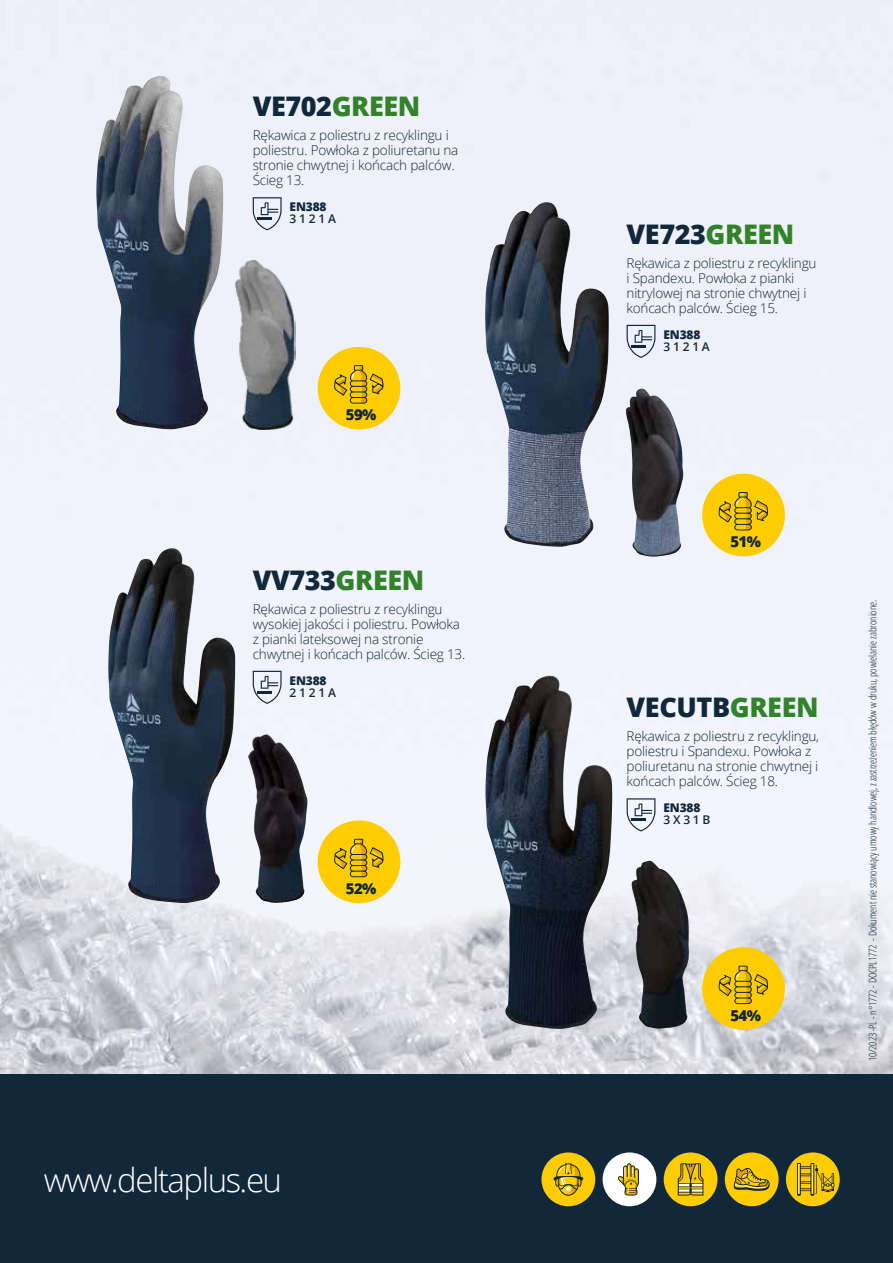
<style>
.page{position:relative;width:893px;height:1263px;background:#fff}
.page>*{position:absolute;margin:0;border:0;box-sizing:border-box;transform-origin:0 0}
.t1{font:300 33px "Open Sans";letter-spacing:-.045em;color:#fff}
.t2{font:800 27px "Open Sans";letter-spacing:-.015em;color:#11273a}
.t3{font:800 15px "Open Sans";letter-spacing:-.04em;color:#11273a}
.t4{font:300 13.5px/15px "Open Sans";letter-spacing:-.015em;color:#11273a}
.t5{font:800 12px "Open Sans";letter-spacing:-.015em;color:#11273a}
.t6{font:600 12px "Open Sans";color:#11273a}
.t7{font:300 10.5px "Open Sans Condensed";letter-spacing:-.01em;color:#11273a}
.s1{color:#32822a}
</style>
<div class="page">
<img style="left:0;top:0;width:893px;height:1074px">
<div style="left:0;top:1074px;width:893px;height:189px;background:#11273a"></div>
<div style="left:541px;top:1152px;width:54px;height:54px;background:#fc0;border-radius:50%"></div>
<svg style="left:554px;top:1163px;width:29px;height:33px"></svg>
<div style="left:725px;top:1152px;width:54px;height:54px;background:#fc0;border-radius:50%"></div>
<svg style="left:734px;top:1168px;width:36px;height:23px"></svg>
<div style="left:603px;top:1152px;width:53px;height:54px;background:#fff;border-radius:50%"></div>
<svg style="left:617px;top:1163px;width:22px;height:32px"></svg>
<div style="left:664px;top:1152px;width:53px;height:54px;background:#fc0;border-radius:50%"></div>
<svg style="left:678px;top:1163px;width:25px;height:32px"></svg>
<div style="left:786px;top:1152px;width:54px;height:54px;background:#fc0;border-radius:50%"></div>
<svg style="left:797px;top:1163px;width:37px;height:33px"></svg>
<img style="left:96px;top:76px;width:127px;height:353px">
<img style="left:485px;top:202px;width:124px;height:345px">
<img style="left:108px;top:548px;width:127px;height:355px">
<img style="left:485px;top:675px;width:128px;height:354px">
<img style="left:236px;top:261px;width:59px;height:169px">
<img style="left:626px;top:389px;width:58px;height:168px">
<img style="left:248px;top:734px;width:18px;height:35px">
<img style="left:631px;top:861px;width:58px;height:168px">
<svg style="left:252px;top:195px;width:32px;height:36px"></svg>
<svg style="left:252px;top:668px;width:32px;height:36px"></svg>
<svg style="left:626px;top:322px;width:31px;height:36px"></svg>
<svg style="left:626px;top:796px;width:31px;height:36px"></svg>
<div style="left:318px;top:347px;width:82px;height:83px;background:#fc0;border-radius:50%"></div>
<svg style="left:334px;top:365px;width:50px;height:39px"></svg>
<div style="left:702px;top:474px;width:83px;height:82px;background:#fc0;border-radius:50%"></div>
<svg style="left:718px;top:492px;width:50px;height:38px"></svg>
<div style="left:318px;top:821px;width:82px;height:82px;background:#fc0;border-radius:50%"></div>
<svg style="left:334px;top:839px;width:50px;height:38px"></svg>
<div style="left:702px;top:947px;width:83px;height:83px;background:#fc0;border-radius:50%"></div>
<svg style="left:718px;top:966px;width:50px;height:38px"></svg>
<h2 class="t2" style="left:253px;top:86px;width:169px">VE702<span class="s1">GREEN</span></h2>
<p class="t4" style="left:253px;top:128px;width:207px">Rękawica z poliestru z recyklingu i poliestru. Powłoka z poliuretanu na stronie chwytnej i końcach palców.<br>Ścieg 13.</p>
<p class="t5" style="left:290px;top:198px;width:38px">EN388</p>
<p class="t6" style="left:290px;top:211px;width:48px">3 1 2 1 A</p>
<p class="t3" style="left:346px;top:403px;width:32px">59%</p>
<h2 class="t2" style="left:253px;top:559px;width:173px">VV733<span class="s1">GREEN</span></h2>
<p class="t4" style="left:253px;top:601px;width:214px">Rękawica z poliestru z recyklingu wysokiej jakości i poliestru. Powłoka z pianki lateksowej na stronie chwytnej i końcach palców. Ścieg 13.</p>
<p class="t5" style="left:290px;top:671px;width:38px">EN388</p>
<p class="t6" style="left:290px;top:684px;width:48px">2 1 2 1 A</p>
<p class="t3" style="left:346px;top:877px;width:32px">52%</p>
<h1 class="t1" style="left:44px;top:1157px;width:240px">www.deltaplus.eu</h1>
<h2 class="t2" style="left:627px;top:214px;width:169px">VE723<span class="s1">GREEN</span></h2>
<p class="t4" style="left:627px;top:255px;width:191px">Rękawica z poliestru z recyklingu i Spandexu. Powłoka z pianki nitrylowej na stronie chwytnej i końcach palców. Ścieg 15.</p>
<p class="t5" style="left:663px;top:325px;width:38px">EN388</p>
<p class="t6" style="left:663px;top:338px;width:48px">3 1 2 1 A</p>
<p class="t3" style="left:730px;top:530px;width:32px">51%</p>
<h2 class="t2" style="left:627px;top:687px;width:194px">VECUTB<span class="s1">GREEN</span></h2>
<p class="t4" style="left:627px;top:729px;width:194px">Rękawica z poliestru z recyklingu, poliestru i Spandexu. Powłoka z poliuretanu na stronie chwytnej i końcach palców. Ścieg 18.</p>
<p class="t5" style="left:663px;top:799px;width:38px">EN388</p>
<p class="t6" style="left:663px;top:812px;width:48px">3 X 3 1 B</p>
<p class="t3" style="left:730px;top:1004px;width:32px">54%</p>
<p class="t7" style="left:866px;top:1061px;width:463px;rotate:-90deg">10/2023 -PL - n°1772 - DOCPL1772 - Dokument nie stanowiący umowy handlowej, z zastrzeżeniem błędów w druku, powielanie zabronione.</p>
</div>
